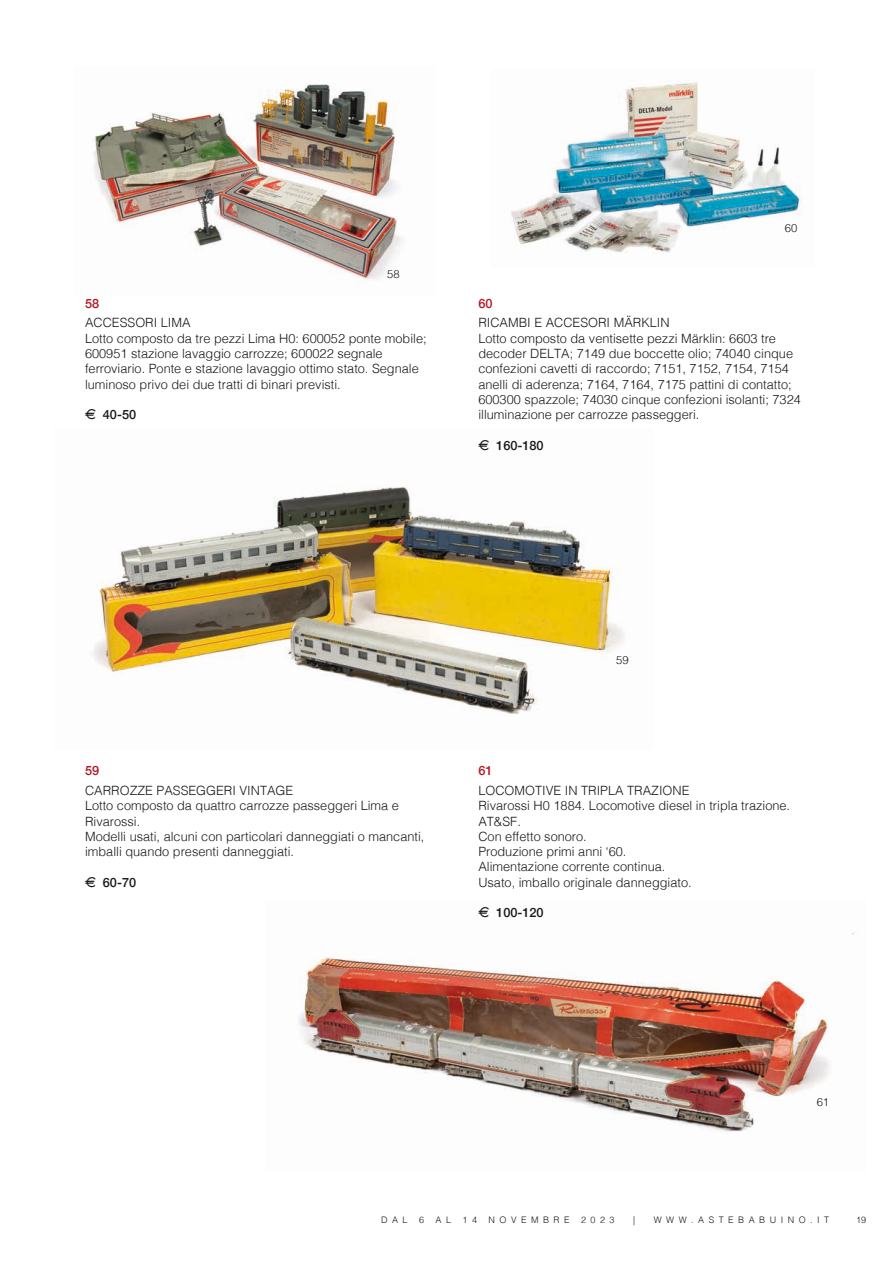
<style>
.page{position:relative;width:893px;height:1263px;background:#fff}
.page>*{position:absolute;margin:0;border:0;box-sizing:border-box;transform-origin:0 0}
.t1{font:300 12.75px/15.3px "Helvetica";color:#1a171c}
.t2{font:500 12.75px "Helvetica Neue";color:#1a171c}
.t3{font:500 12.75px "Helvetica Neue";letter-spacing:-.005em;color:#b51621}
.t4{font:300 11.25px "Helvetica";letter-spacing:-.005em;color:#1a171c}
.t5{font:300 9px "Helvetica";letter-spacing:.5em;color:#1a171c}
.s1{font-family:"Eurofont";font-weight:400}
</style>
<div class="page">
<img style="left:93px;top:83px;width:310px;height:197px">
<img style="left:298px;top:933px;width:556px;height:199px">
<img style="left:92px;top:486px;width:533px;height:228px">
<img style="left:511px;top:81px;width:291px;height:173px">
<p class="t4" style="left:387px;top:264px;width:14px">58</p>
<p class="t3" style="left:85px;top:293px;width:16px">58</p>
<p class="t1" style="left:85px;top:314px;width:343px">ACCESSORI LIMA<br>Lotto composto da tre pezzi Lima H0: 600052 ponte mobile; 600951 stazione lavaggio carrozze; 600022 segnale ferroviario. Ponte e stazione lavaggio ottimo stato. Segnale luminoso privo dei due tratti di binari previsti.</p>
<p class="t2" style="left:85px;top:404px;width:53px"><span class="s1">E</span> 40-50</p>
<p class="t4" style="left:785px;top:219px;width:14px">60</p>
<p class="t3" style="left:478px;top:293px;width:16px">60</p>
<p class="t1" style="left:478px;top:314px;width:324px">RICAMBI E ACCESORI MÄRKLIN<br>Lotto composto da ventisette pezzi Märklin: 6603 tre decoder DELTA; 7149 due boccette olio; 74040 cinque confezioni cavetti di raccordo; 7151, 7152, 7154, 7154 anelli di aderenza; 7164, 7164, 7175 pattini di contatto; 600300 spazzole; 74030 cinque confezioni isolanti; 7324 illuminazione per carrozze passeggeri.</p>
<p class="t2" style="left:478px;top:435px;width:67px"><span class="s1">E</span> 160-180</p>
<p class="t3" style="left:85px;top:760px;width:16px">59</p>
<p class="t1" style="left:85px;top:782px;width:341px">CARROZZE PASSEGGERI VINTAGE<br>Lotto composto da quattro carrozze passeggeri Lima e Rivarossi.<br>Modelli usati, alcuni con particolari danneggiati o mancanti, imballi quando presenti danneggiati.</p>
<p class="t2" style="left:85px;top:872px;width:53px"><span class="s1">E</span> 60-70</p>
<p class="t4" style="left:616px;top:651px;width:14px">59</p>
<p class="t3" style="left:478px;top:760px;width:16px">61</p>
<p class="t1" style="left:478px;top:782px;width:313px">LOCOMOTIVE IN TRIPLA TRAZIONE<br>Rivarossi H0 1884. Locomotive diesel in tripla trazione.<br>AT&amp;SF.<br>Con effetto sonoro.<br>Produzione primi anni ‘60.<br>Alimentazione corrente continua.<br>Usato, imballo originale danneggiato.</p>
<p class="t2" style="left:478px;top:902px;width:67px"><span class="s1">E</span> 100-120</p>
<p class="t4" style="left:817px;top:1092px;width:14px">61</p>
<p class="t5" style="left:381px;top:1212px;width:28px">DAL</p>
<p class="t5" style="left:419px;top:1212px;width:7px">6</p>
<p class="t5" style="left:436px;top:1212px;width:17px">A L</p>
<p class="t5" style="left:463px;top:1212px;width:16px">1 4</p>
<p class="t5" style="left:489px;top:1212px;width:82px">NOVEMBRE</p>
<p class="t5" style="left:581px;top:1212px;width:35px">2023</p>
<p class="t5" style="left:633px;top:1212px;width:3px">|</p>
<p class="t5" style="left:654px;top:1212px;width:177px">WWW.ASTEBABUINO.IT</p>
<p class="t5" style="left:856px;top:1212px;width:12px">19</p>
</div>
